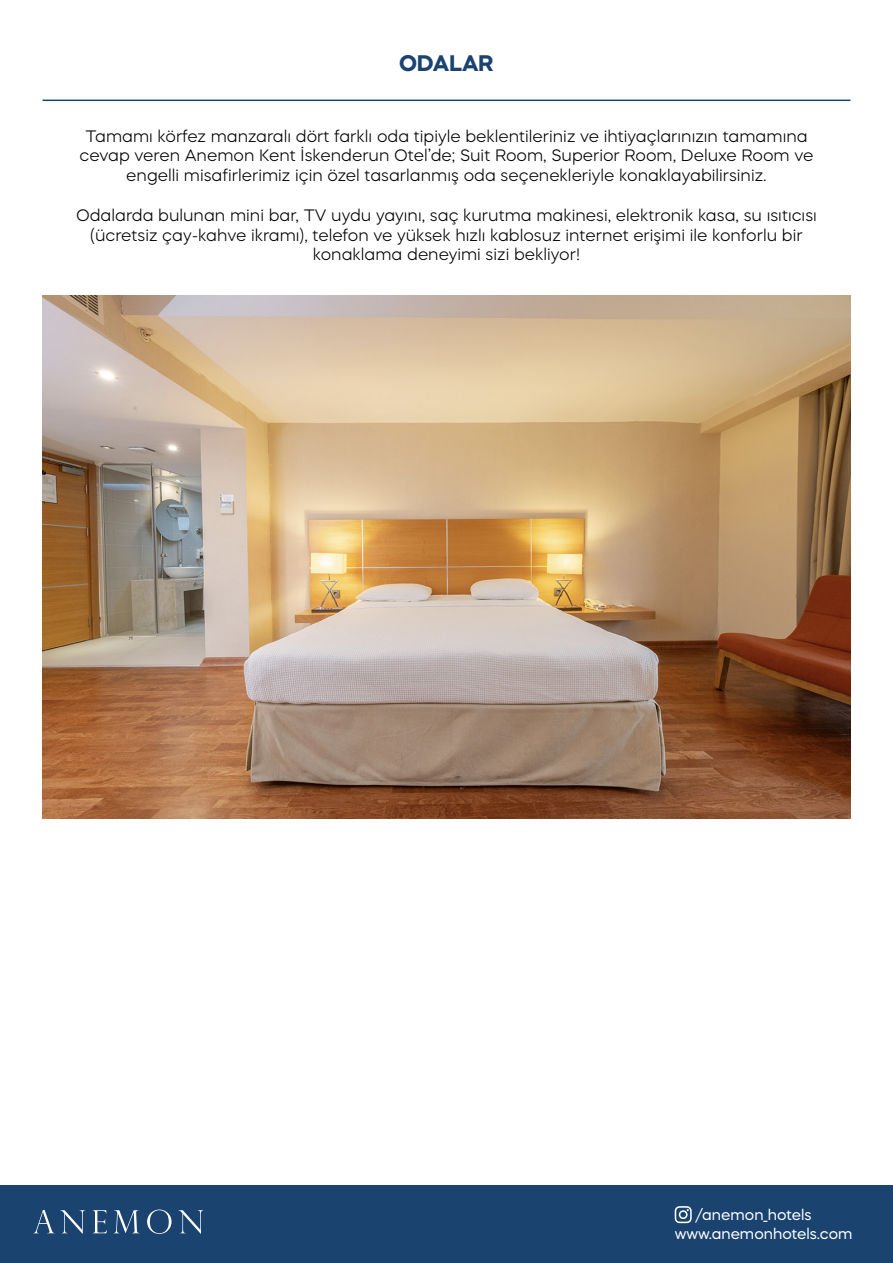
<style>
.page{position:relative;width:893px;height:1263px;background:#fff}
.page>*{position:absolute;margin:0;border:0;box-sizing:border-box;transform-origin:0 0}
.t1{font:700 22.5px "Mazzard H";color:#1a4370}
.t2{font:300 16.5px/19.8px "Mazzard H";color:#000;text-align:center}
.t3{font:15px/19px "Mazzard H";color:#fff}
</style>
<div class="page">
<div style="left:0;top:1185px;width:893px;height:78px;background:#1a4370"></div>
<svg style="left:33px;top:1210px;width:52px;height:24px"></svg>
<svg style="left:93px;top:1210px;width:14px;height:23px"></svg>
<svg style="left:114px;top:1210px;width:25px;height:23px"></svg>
<svg style="left:147px;top:1209px;width:25px;height:25px"></svg>
<svg style="left:178px;top:1210px;width:25px;height:24px"></svg>
<svg style="left:675px;top:1206px;width:17px;height:17px"></svg>
<hr style="left:43px;top:100px;width:807px;height:1px;background:#1a4370">
<img style="left:43px;top:296px;width:807px;height:522px">
<h1 class="t1" style="left:399px;top:48px;width:96px">ODALAR</h1>
<p class="t2" style="left:80px;top:126px;width:735px">Tamamı körfez manzaralı dört farklı oda tipiyle beklentileriniz ve ihtiyaçlarınızın tamamına cevap veren Anemon Kent İskenderun Otel’de; Suit Room, Superior Room, Deluxe Room ve engelli misafirlerimiz için özel tasarlanmış oda seçenekleriyle konaklayabilirsiniz.</p>
<p class="t2" style="left:76px;top:205px;width:742px">Odalarda bulunan mini bar, TV uydu yayını, saç kurutma makinesi, elektronik kasa, su ısıtıcısı (ücretsiz çay-kahve ikramı), telefon ve yüksek hızlı kablosuz internet erişimi ile konforlu bir konaklama deneyimi sizi bekliyor!</p>
<p class="t3" style="left:675px;top:1204px;width:179px;text-indent:21px">/anemon_hotels www.anemonhotels.com</p>
</div>
